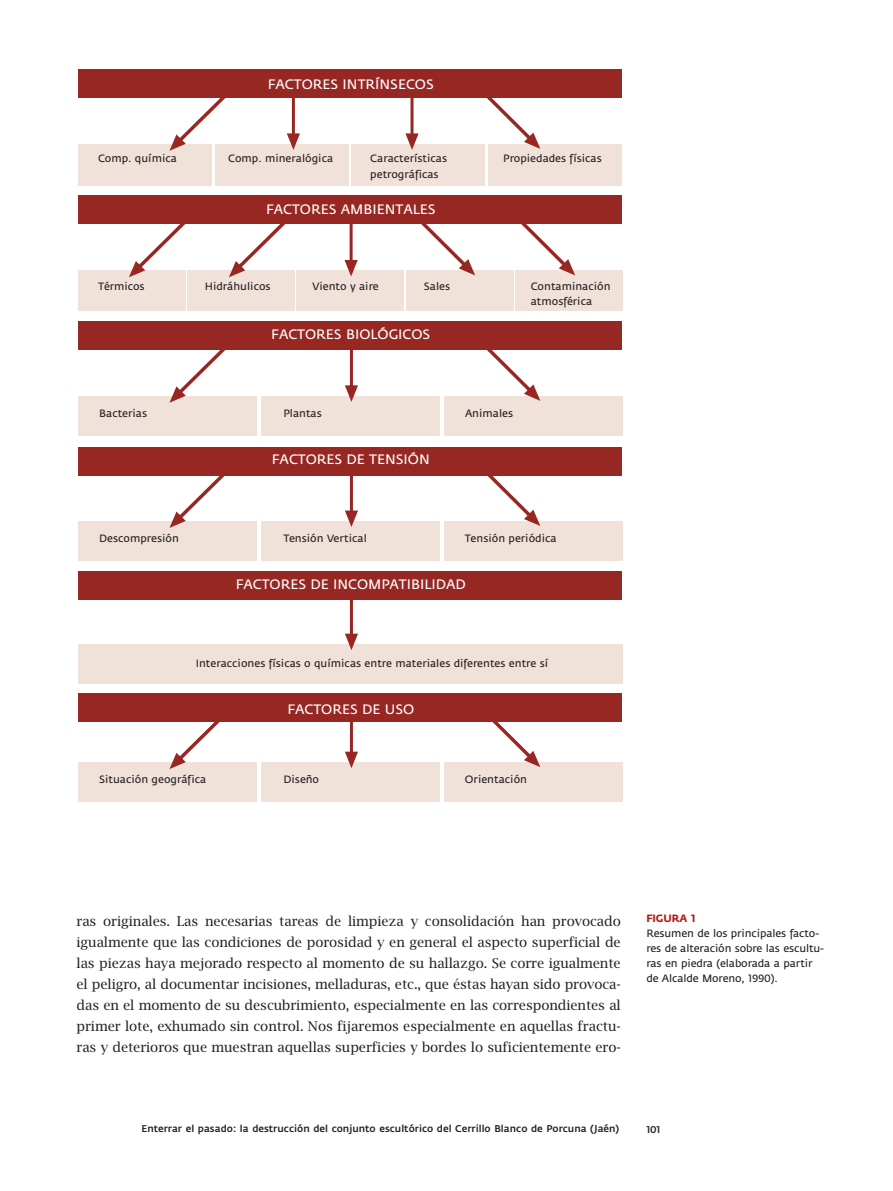
<style>
.page{position:relative;width:893px;height:1191px;background:#fff}
.page>*{position:absolute;margin:0;border:0;box-sizing:border-box;transform-origin:0 0}
.t1{font:13.5px/21px "Lucida Bright";letter-spacing:-.005em;color:#231f20;text-align:justify}
.t2{font:13.5px "Fedra Sans";color:#fff}
.t3{font:10.5px/15px "Fedra Sans";color:#231f20}
.t4{font:700 10.5px "Fedra Sans";letter-spacing:-.015em;color:#b41d15}
.t5{font:500 9.75px "Fedra Sans";color:#231f20}
</style>
<div class="page">
<div style="left:78px;top:762px;width:179px;height:40px;background:#f0e1d9"></div>
<div style="left:261px;top:762px;width:179px;height:40px;background:#f0e1d9"></div>
<div style="left:444px;top:762px;width:178px;height:40px;background:#f0e1d9"></div>
<div style="left:78px;top:693px;width:544px;height:29px;background:#972722"></div>
<div style="left:78px;top:644px;width:544px;height:40px;background:#f0e1d9"></div>
<div style="left:78px;top:521px;width:179px;height:40px;background:#f0e1d9"></div>
<div style="left:261px;top:521px;width:179px;height:40px;background:#f0e1d9"></div>
<div style="left:444px;top:521px;width:178px;height:40px;background:#f0e1d9"></div>
<div style="left:78px;top:396px;width:179px;height:40px;background:#f0e1d9"></div>
<div style="left:261px;top:396px;width:179px;height:40px;background:#f0e1d9"></div>
<div style="left:444px;top:396px;width:178px;height:40px;background:#f0e1d9"></div>
<div style="left:78px;top:271px;width:107px;height:40px;background:#f0e1d9"></div>
<div style="left:187px;top:271px;width:107px;height:40px;background:#f0e1d9"></div>
<div style="left:297px;top:271px;width:107px;height:40px;background:#f0e1d9"></div>
<div style="left:406px;top:271px;width:107px;height:40px;background:#f0e1d9"></div>
<div style="left:515px;top:271px;width:107px;height:40px;background:#f0e1d9"></div>
<div style="left:78px;top:144px;width:134px;height:41px;background:#f0e1d9"></div>
<div style="left:215px;top:144px;width:134px;height:41px;background:#f0e1d9"></div>
<div style="left:352px;top:144px;width:133px;height:41px;background:#f0e1d9"></div>
<div style="left:488px;top:144px;width:134px;height:41px;background:#f0e1d9"></div>
<div style="left:78px;top:69px;width:544px;height:28px;background:#972722"></div>
<div style="left:78px;top:195px;width:544px;height:29px;background:#972722"></div>
<div style="left:78px;top:321px;width:544px;height:29px;background:#972722"></div>
<div style="left:78px;top:447px;width:544px;height:28px;background:#972722"></div>
<div style="left:78px;top:571px;width:544px;height:29px;background:#972722"></div>
<svg style="left:169px;top:97px;width:81px;height:54px"></svg>
<svg style="left:492px;top:722px;width:48px;height:45px"></svg>
<hr style="left:350px;top:714px;width:3px;height:38px;background:#972722">
<svg style="left:345px;top:751px;width:13px;height:17px"></svg>
<svg style="left:169px;top:722px;width:51px;height:47px"></svg>
<hr style="left:350px;top:596px;width:3px;height:39px;background:#972722">
<svg style="left:345px;top:633px;width:13px;height:17px"></svg>
<svg style="left:459px;top:475px;width:81px;height:51px"></svg>
<hr style="left:350px;top:473px;width:3px;height:38px;background:#972722">
<svg style="left:345px;top:510px;width:13px;height:17px"></svg>
<svg style="left:169px;top:475px;width:81px;height:53px"></svg>
<svg style="left:487px;top:350px;width:53px;height:51px"></svg>
<hr style="left:350px;top:348px;width:3px;height:38px;background:#972722">
<svg style="left:345px;top:385px;width:13px;height:17px"></svg>
<svg style="left:349px;top:224px;width:4px;height:36px"></svg>
<svg style="left:344px;top:260px;width:14px;height:16px"></svg>
<svg style="left:129px;top:224px;width:80px;height:53px"></svg>
<svg style="left:494px;top:224px;width:81px;height:51px"></svg>
<hr style="left:292px;top:96px;width:3px;height:38px;background:#972722">
<svg style="left:287px;top:133px;width:13px;height:17px"></svg>
<svg style="left:459px;top:97px;width:81px;height:52px"></svg>
<svg style="left:410px;top:97px;width:4px;height:36px"></svg>
<svg style="left:405px;top:133px;width:14px;height:17px"></svg>
<svg style="left:394px;top:224px;width:81px;height:51px"></svg>
<svg style="left:229px;top:224px;width:80px;height:53px"></svg>
<svg style="left:169px;top:350px;width:56px;height:53px"></svg>
<p class="t2" style="left:268px;top:78px;width:167px">FACTORES INTRÍNSECOS</p>
<p class="t3" style="left:98px;top:152px;width:80px">Comp. química</p>
<p class="t3" style="left:228px;top:152px;width:107px">Comp. mineralógica</p>
<p class="t3" style="left:370px;top:152px;width:78px">Características</p>
<p class="t3" style="left:503px;top:152px;width:100px">Propiedades físicas</p>
<p class="t3" style="left:370px;top:167px;width:70px">petrográficas</p>
<p class="t2" style="left:266px;top:203px;width:171px">FACTORES AMBIENTALES</p>
<p class="t3" style="left:98px;top:279px;width:48px">Térmicos</p>
<p class="t3" style="left:205px;top:279px;width:67px">Hidráhulicos</p>
<p class="t3" style="left:312px;top:279px;width:68px">Viento y aire</p>
<p class="t3" style="left:424px;top:279px;width:28px">Sales</p>
<p class="t3" style="left:531px;top:279px;width:81px">Contaminación atmosférica</p>
<p class="t2" style="left:271px;top:328px;width:161px">FACTORES BIOLÓGICOS</p>
<p class="t3" style="left:99px;top:407px;width:50px">Bacterias</p>
<p class="t3" style="left:283px;top:407px;width:40px">Plantas</p>
<p class="t3" style="left:465px;top:407px;width:50px">Animales</p>
<p class="t2" style="left:272px;top:454px;width:159px">FACTORES DE TENSIÓN</p>
<p class="t3" style="left:99px;top:532px;width:81px">Descompresión</p>
<p class="t3" style="left:283px;top:532px;width:85px">Tensión Vertical</p>
<p class="t3" style="left:465px;top:532px;width:93px">Tensión periódica</p>
<p class="t2" style="left:236px;top:579px;width:232px">FACTORES DE INCOMPATIBILIDAD</p>
<p class="t3" style="left:196px;top:657px;width:354px">Interacciones físicas o químicas entre materiales diferentes entre sí</p>
<p class="t2" style="left:287px;top:704px;width:128px">FACTORES DE USO</p>
<p class="t3" style="left:99px;top:773px;width:109px">Situación geográfica</p>
<p class="t3" style="left:283px;top:773px;width:37px">Diseño</p>
<p class="t3" style="left:465px;top:773px;width:64px">Orientación</p>
<p class="t1" style="left:77px;top:911px;width:546px">ras originales. Las necesarias tareas de limpieza y consolidación han provocado igualmente que las condiciones de porosidad y en general el aspecto superficial de las piezas haya mejorado respecto al momento de su hallazgo. Se corre igualmente el peligro, al documentar incisiones, melladuras, etc., que éstas hayan sido provoca&shy;das en el momento de su descubrimiento, especialmente en las correspondientes al primer lote, exhumado sin control. Nos fijaremos especialmente en aquellas fractu&shy;ras y deterioros que muestran aquellas superficies y bordes lo suficientemente ero-</p>
<p class="t4" style="left:646px;top:914px;width:51px">FIGURA 1</p>
<p class="t3" style="left:646px;top:926px;width:179px">Resumen de los principales facto&shy;res de alteración sobre las escultu&shy;ras en piedra (elaborada a partir de Alcalde Moreno, 1990).</p>
<p class="t5" style="left:141px;top:1124px;width:479px">Enterrar el pasado: la destrucción del conjunto escultórico del Cerrillo Blanco de Porcuna (Jaén)</p>
<p class="t5" style="left:646px;top:1125px;width:16px">101</p>
</div>
